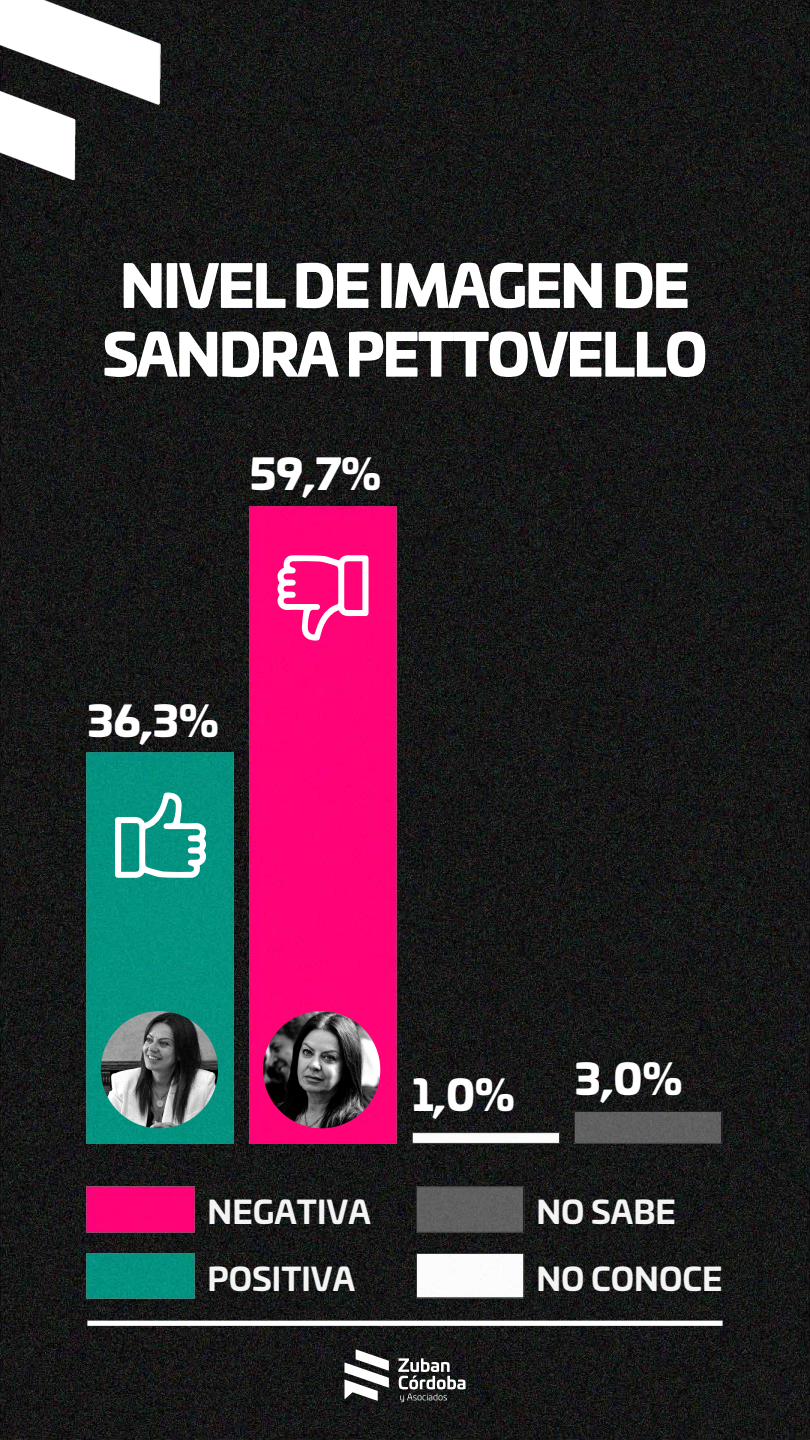
<style>
.page{position:relative;width:810px;height:1440px;background:#fff}
.page>*{position:absolute;margin:0;border:0;box-sizing:border-box;transform-origin:0 0}
.t1{font:900 57.3px/68.8px "Univia Pro";letter-spacing:-.04em;color:#fff;text-align:center}
.t2{font:900 41.7px "Univia Pro";color:#fff}
.t3{font:700 31.58px/66.7px "Univia Pro";color:#f4f4f4}
</style>
<div class="page">
<img style="left:0;top:0;width:810px;height:1440px">
<svg style="left:398px;top:1358px;width:68px;height:44px"></svg>
<svg style="left:344px;top:1349px;width:45px;height:52px"></svg>
<img style="left:0;top:0;width:160px;height:180px">
<img style="left:547px;top:1084px;width:202px;height:87px">
<img style="left:424px;top:1105px;width:162px;height:66px">
<img style="left:223px;top:479px;width:201px;height:692px">
<img style="left:60px;top:725px;width:201px;height:446px">
<img style="left:389px;top:1159px;width:162px;height:67px">
<img style="left:389px;top:1226px;width:162px;height:95px">
<img style="left:60px;top:1159px;width:162px;height:67px">
<img style="left:60px;top:1226px;width:162px;height:99px">
<img style="left:263px;top:1011px;width:117px;height:117px;border-radius:59px">
<img style="left:101px;top:1011px;width:117px;height:117px;border-radius:59px">
<div style="left:87px;top:1321px;width:636px;height:5px;background:#fff"></div>
<svg style="left:115px;top:793px;width:91px;height:85px"></svg>
<svg style="left:278px;top:555px;width:91px;height:86px"></svg>
<p class="t1" style="left:102px;top:247px;width:607px">NIVEL DE IMAGEN DE<br>SANDRA PETTOVELLO</p>
<p class="t2" style="left:250px;top:440px;width:133px">59,7%</p>
<p class="t2" style="left:87px;top:687px;width:133px">36,3%</p>
<p class="t3" style="left:208px;top:1176px;width:165px">NEGATIVA<br>POSITIVA</p>
<p class="t2" style="left:412px;top:1061px;width:104px">1,0%</p>
<p class="t2" style="left:575px;top:1045px;width:109px">3,0%</p>
<p class="t3" style="left:536px;top:1176px;width:188px">NO SABE<br>NO CONOCE</p>
</div>
